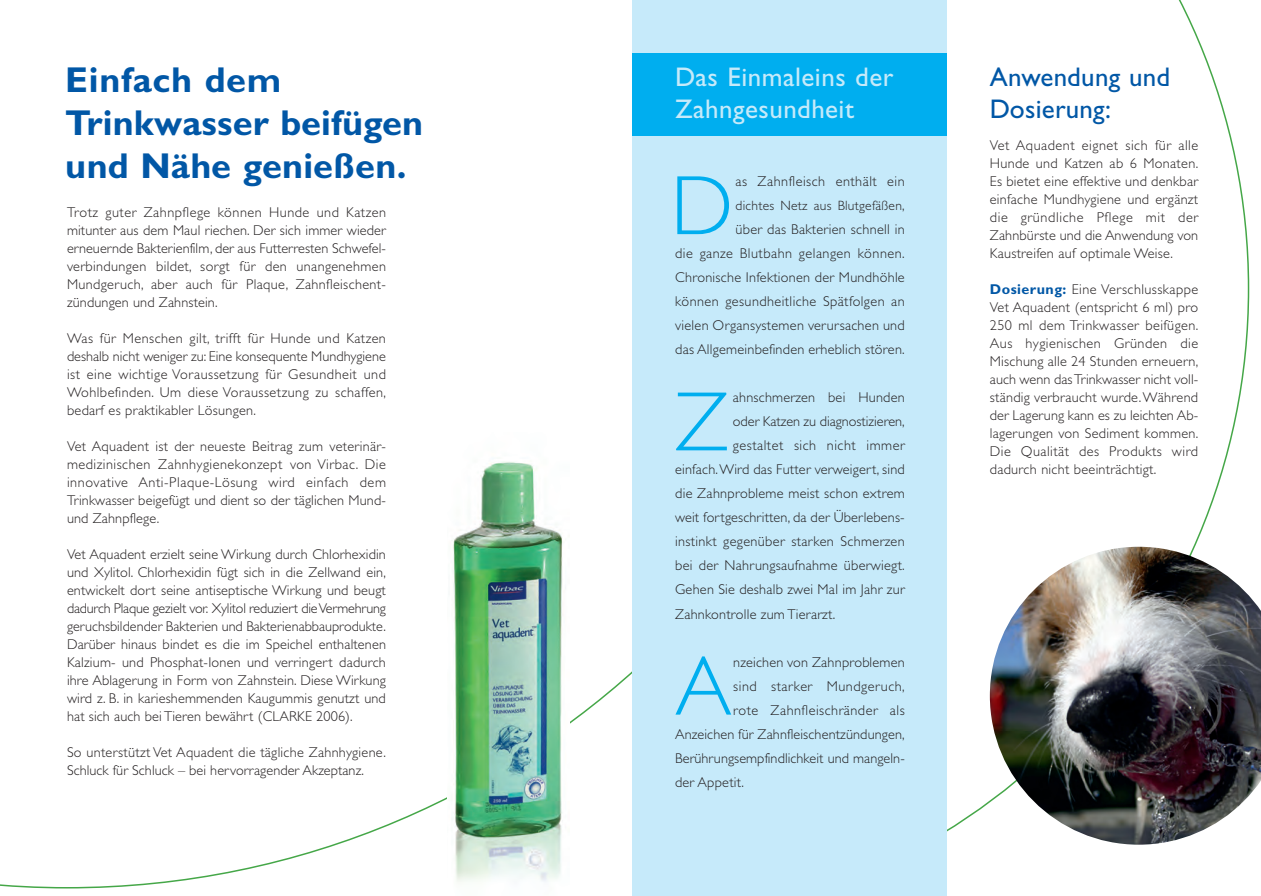
<style>
.page{position:relative;width:1261px;height:896px;background:#fff}
.page>*{position:absolute;margin:0;border:0;box-sizing:border-box;transform-origin:0 0}
.t1{font:300 84.6px "Gill Sans";color:#00aeef}
.t2{font:700 36px/43.2px "Gill Sans";letter-spacing:.005em;color:#0157a6}
.t3{font:27px/32.4px "Gill Sans";letter-spacing:.02em;color:#c6eafa}
.t4{font:27px/32.4px "Gill Sans";letter-spacing:.01em;color:#0157a6}
.t5{font:300 14.25px/18px "Gill Sans";letter-spacing:.02em;color:#231f20;text-align:justify}
.t6{font:300 14.25px "Gill Sans";color:#231f20}
.t7{font:300 13.5px "Gill Sans";letter-spacing:.02em;color:#231f20}
.s1{font-size:14.25px}
.s2{font-weight:700;color:#0157a6}
</style>
<div class="page">
<img style="left:452px;top:462px;width:111px;height:420px">
<div style="left:633px;top:0;width:314px;height:895px;background:#c6eafa"></div>
<img style="left:990px;top:546px;width:271px;height:298px">
<div style="left:633px;top:53px;width:314px;height:83px;background:#00aeef"></div>
<h2 class="t2" style="left:65px;top:62px;width:359px">Einfach dem<br>Trinkwasser beifügen und Nähe genießen.</h2>
<p class="t5" style="left:67px;top:204px;width:320px">Trotz guter Zahnpflege können Hunde und Katzen mitunter aus dem Maul riechen. Der sich immer wieder erneuernde Bakterienfilm, der aus Futterresten Schwefel&shy;verbindungen bildet, sorgt für den unangenehmen Mundgeruch, aber auch für Plaque, Zahnfleischent&shy;zündungen und Zahnstein.</p>
<p class="t5" style="left:67px;top:330px;width:320px">Was für Menschen gilt, trifft für Hunde und Katzen deshalb nicht weniger zu: Eine konsequente Mundhygiene ist eine wichtige Voraussetzung für Gesundheit und Wohlbefinden. Um diese Voraussetzung zu schaffen, bedarf es praktikabler Lösungen.</p>
<p class="t5" style="left:67px;top:438px;width:320px">Vet Aquadent ist der neueste Beitrag zum veterinär&shy;medizinischen Zahnhygienekonzept von Virbac. Die innovative Anti-Plaque-Lösung wird einfach dem Trinkwasser beigefügt und dient so der täglichen Mund&shy;und Zahnpflege.</p>
<p class="t5" style="left:67px;top:546px;width:320px">Vet Aquadent erzielt seine Wirkung durch Chlorhexidin und Xylitol. Chlorhexidin fügt sich in die Zellwand ein, entwickelt dort seine antiseptische Wirkung und beugt dadurch Plaque gezielt vor. Xylitol reduziert die Vermehrung geruchsbildender Bakterien und Bakterienabbauprodukte.<br>Darüber hinaus bindet es die im Speichel enthaltenen Kalzium- und Phosphat-Ionen und verringert dadurch ihre Ablagerung in Form von Zahnstein. Diese Wirkung wird z. B. in karieshemmenden Kaugummis genutzt und hat sich auch bei Tieren bewährt (CLARKE 2006).</p>
<p class="t5" style="left:67px;top:744px;width:320px">So unterstützt Vet Aquadent die tägliche Zahnhygiene.<br>Schluck für Schluck – bei hervorragender Akzeptanz.</p>
<h3 class="t3" style="left:675px;top:63px;width:220px">Das Einmaleins der<br>Zahngesundheit</h3>
<p class="t5" style="left:735px;top:174px;width:171px">as Zahnfleisch enthält ein</p>
<p class="t7" style="left:735px;top:201px;width:171px">dichtes Netz aus Blutgefäßen<span class="s1">,</span></p>
<p class="t5" style="left:675px;top:219px;width:231px;line-height:24px;text-indent:60px">über das Bakterien schnell in die ganze Blutbahn gelangen können.<br>Chronische Infektionen der Mundhöhle können gesundheitliche Spätfolgen an vielen Organsystemen verursachen und das Allgemeinbefinden erheblich stören.</p>
<h1 class="t1" style="left:675px;top:392px;width:55px">Z</h1>
<p class="t5" style="left:733px;top:390px;width:173px">ahnschmerzen bei Hunden</p>
<h1 class="t1" style="left:671px;top:176px;width:64px">D</h1>
<p class="t6" style="left:733px;top:416px;width:173px">oder Katzen zu diagnostizieren,</p>
<p class="t5" style="left:733px;top:438px;width:173px">gestaltet sich nicht immer</p>
<p class="t5" style="left:675px;top:462px;width:231px">einfach.Wird das Futter verweigert, sind</p>
<p class="t5" style="left:675px;top:486px;width:231px">die Zahnprobleme meist schon extrem</p>
<p class="t5" style="left:675px;top:510px;width:231px">weit fortgeschritten, da der Überlebens-</p>
<p class="t5" style="left:675px;top:534px;width:231px">instinkt gegenüber starken Schmerzen</p>
<p class="t5" style="left:675px;top:558px;width:231px">bei der Nahrungsaufnahme überwiegt.</p>
<p class="t5" style="left:675px;top:582px;width:231px">Gehen Sie deshalb zwei Mal im Jahr zur</p>
<p class="t5" style="left:675px;top:606px;width:162px">Zahnkontrolle zum Tierarzt.</p>
<h1 class="t1" style="left:675px;top:656px;width:58px">A</h1>
<p class="t5" style="left:733px;top:654px;width:173px">nzeichen von Zahnproblemen</p>
<p class="t5" style="left:733px;top:678px;width:173px">sind starker Mundgeruch,</p>
<p class="t5" style="left:733px;top:702px;width:173px">rote Zahnfleischränder als</p>
<p class="t5" style="left:675px;top:726px;width:231px">Anzeichen für Zahnfleischentzündungen,</p>
<p class="t5" style="left:675px;top:750px;width:231px">Berührungsempfindlichkeit und mangeln-</p>
<p class="t5" style="left:675px;top:774px;width:70px">der Appetit.</p>
<h3 class="t4" style="left:990px;top:63px;width:182px">Anwendung und<br>Dosierung:</h3>
<p class="t5" style="left:990px;top:138px;width:210px">Vet Aquadent eignet sich für alle Hunde und Katzen ab 6 Monaten.<br>Es bietet eine effektive und denkbar einfache Mundhygiene und ergänzt die gründliche Pflege mit der Zahnbürste und die Anwendung von Kaustreifen auf optimale Weise.</p>
<p class="t5" style="left:990px;top:282px;width:210px"><span class="s2">Dosierung:</span> Eine Verschlusskappe Vet Aquadent (entspricht 6 ml) pro 250 ml dem Trinkwasser beifügen.<br>Aus hygienischen Gründen die Mischung alle 24 Stunden erneuern, auch wenn das Trinkwasser nicht voll&shy;ständig verbraucht wurde.Während der Lagerung kann es zu leichten Ab&shy;lagerungen von Sediment kommen.<br>Die Qualität des Produkts wird dadurch nicht beeinträchtigt.</p>
</div>
